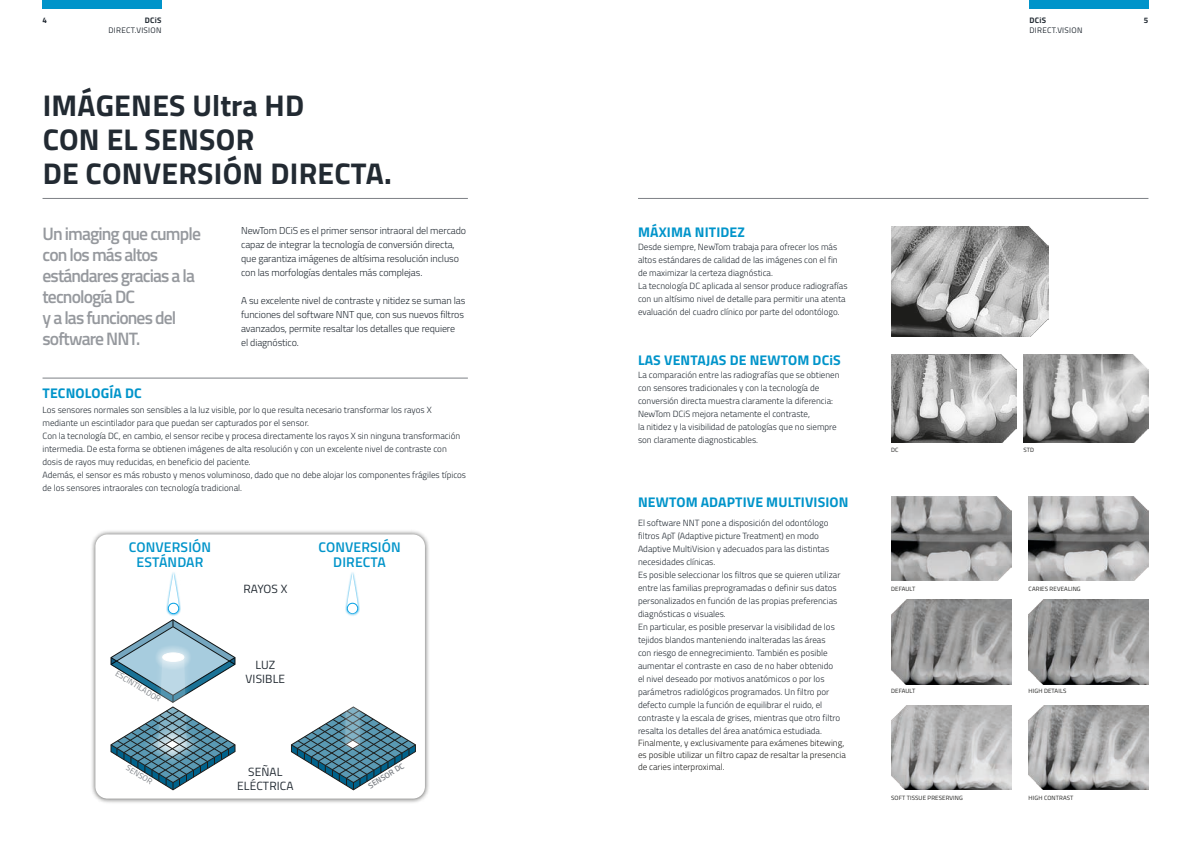
<style>
.page{position:relative;width:1191px;height:842px;background:#fff}
.page>*{position:absolute;margin:0;border:0;box-sizing:border-box;transform-origin:0 0}
.t1{font:700 30px/34px "Titillium";letter-spacing:.01em;color:#222a32}
.t2{font:600 18px/21px "Titillium";letter-spacing:-.05em;color:#96999e}
.t3{font:700 14px "Titillium";letter-spacing:.01em;color:#0094ca}
.t4{font:600 14px/15px "Titillium";letter-spacing:.01em;color:#0094ca;text-align:center}
.t5{font:11.9px/14px "Titillium";letter-spacing:.01em;color:#222a32;text-align:center}
.t6{font:300 10px/14px "Titillium";letter-spacing:-.01em;color:#222a32}
.t7{font:300 9px/13px "Titillium";color:#222a32}
.t8{font:300 9px/12px "Titillium";color:#1d1d1b}
.t9{font:8px "Titillium";letter-spacing:.04em;color:#222a32}
.t10{font:8px "Titillium";color:#7d8186}
.t11{font:700 8px "Titillium";letter-spacing:.035em;color:#222a32}
.t12{font:600 8px "Titillium";color:#7d8186}
.t13{font:6.1px "Titillium";letter-spacing:.02em;color:#1d1d1b}
</style>
<div class="page">
<hr style="left:43px;top:198px;width:425px;height:1px;background:#7d8186">
<hr style="left:638px;top:198px;width:510px;height:1px;background:#7d8186">
<div style="left:43px;top:0;width:119px;height:9px;background:#0094ca"></div>
<div style="left:1029px;top:0;width:119px;height:9px;background:#0094ca"></div>
<hr style="left:43px;top:378px;width:425px;height:1px;background:#7d8186">
<div style="left:90px;top:529px;width:340px;height:275px;background:#1d1d1b;opacity:.75"></div>
<div style="left:95px;top:534px;width:330px;height:265px;background:#fff;border-radius:12px"></div>
<div style="left:166px;top:571px;width:15px;height:45px;background:#009fe3;opacity:.75"></div>
<svg style="left:110px;top:573px;width:125px;height:217px"></svg>
<div style="left:345px;top:571px;width:15px;height:45px;background:#009fe3;opacity:.75"></div>
<svg style="left:291px;top:573px;width:125px;height:217px"></svg>
<img style="left:891px;top:355px;width:125px;height:87px">
<img style="left:1023px;top:355px;width:125px;height:87px">
<img style="left:891px;top:227px;width:157px;height:110px">
<img style="left:891px;top:496px;width:120px;height:85px">
<img style="left:891px;top:600px;width:120px;height:84px">
<img style="left:1028px;top:705px;width:120px;height:85px">
<img style="left:1028px;top:600px;width:120px;height:84px">
<img style="left:891px;top:705px;width:120px;height:85px">
<img style="left:1028px;top:496px;width:120px;height:85px">
<p class="t11" style="left:43px;top:14px;width:6px">4</p>
<p class="t11" style="left:1029px;top:14px;width:18px">DCiS</p>
<p class="t9" style="left:1029px;top:24px;width:55px">DIRECT.VISION</p>
<p class="t11" style="left:145px;top:14px;width:18px">DCiS</p>
<p class="t9" style="left:108px;top:24px;width:55px">DIRECT.VISION</p>
<h1 class="t1" style="left:43px;top:87px;width:351px">IMÁGENES Ultra HD<br>CON EL SENSOR<br>DE CONVERSIÓN DIRECTA.</h1>
<h2 class="t2" style="left:43px;top:223px;width:160px">Un imaging que cumple con los más altos estándares gracias a la tecnología DC<br>y a las funciones del software NNT.</h2>
<p class="t6" style="left:241px;top:223px;width:226px">NewTom DCiS es el primer sensor intraoral del mercado capaz de integrar la tecnología de conversión directa, que garantiza imágenes de altísima resolución incluso con las morfologías dentales más complejas.</p>
<p class="t6" style="left:241px;top:293px;width:226px">A su excelente nivel de contraste y nitidez se suman las funciones del software NNT que, con sus nuevos filtros avanzados, permite resaltar los detalles que requiere<br>el diagnóstico.</p>
<h3 class="t3" style="left:43px;top:382px;width:101px">TECNOLOGÍA DC</h3>
<p class="t7" style="left:43px;top:403px;width:425px">Los sensores normales son sensibles a la luz visible, por lo que resulta necesario transformar los rayos X mediante un escintilador para que puedan ser capturados por el sensor.<br>Con la tecnología DC, en cambio, el sensor recibe y procesa directamente los rayos X sin ninguna transformación intermedia. De esta forma se obtienen imágenes de alta resolución y con un excelente nivel de contraste con dosis de rayos muy reducidas, en beneficio del paciente.<br>Además, el sensor es más robusto y menos voluminoso, dado que no debe alojar los componentes frágiles típicos de los sensores intraorales con tecnología tradicional.</p>
<h3 class="t4" style="left:129px;top:539px;width:84px">CONVERSIÓN<br>ESTÁNDAR</h3>
<h3 class="t5" style="left:243px;top:582px;width:45px">RAYOS X</h3>
<p class="t10" style="left:119px;top:668px;width:53px;rotate:32deg">ESCINTILADOR</p>
<h3 class="t5" style="left:246px;top:657px;width:41px">LUZ<br>VISIBLE</h3>
<h3 class="t4" style="left:318px;top:539px;width:84px">CONVERSIÓN<br>DIRECTA</h3>
<p class="t10" style="left:130px;top:762px;width:31px;rotate:32deg">SENSOR</p>
<p class="t12" style="left:366px;top:781px;width:42px;rotate:-32deg">SENSOR DC</p>
<h3 class="t5" style="left:237px;top:764px;width:58px">SEÑAL<br>ELÉCTRICA</h3>
<h3 class="t3" style="left:638px;top:222px;width:108px">MÁXIMA NITIDEZ</h3>
<p class="t7" style="left:638px;top:240px;width:211px">Desde siempre, NewTom trabaja para ofrecer los más altos estándares de calidad de las imágenes con el fin de maximizar la certeza diagnóstica.<br>La tecnología DC aplicada al sensor produce radiografías con un altísimo nivel de detalle para permitir una atenta evaluación del cuadro clínico por parte del odontólogo.</p>
<h3 class="t3" style="left:638px;top:350px;width:204px">LAS VENTAJAS DE NEWTOM DCiS</h3>
<p class="t7" style="left:638px;top:368px;width:203px">La comparación entre las radiografías que se obtienen con sensores tradicionales y con la tecnología de conversión directa muestra claramente la diferencia:<br>NewTom DCiS mejora netamente el contraste,<br>la nitidez y la visibilidad de patologías que no siempre son claramente diagnosticables.</p>
<h3 class="t3" style="left:638px;top:491px;width:212px">NEWTOM ADAPTIVE MULTIVISION</h3>
<p class="t7" style="left:638px;top:515px;width:204px">El software NNT pone a disposición del odontólogo filtros ApT (Adaptive picture Treatment) en modo Adaptive MultiVision y adecuados para las distintas necesidades clínicas.<br>Es posible seleccionar los filtros que se quieren utilizar entre las familias preprogramadas o definir sus datos personalizados en función de las propias preferencias diagnósticas o visuales.<br>En particular, es posible preservar la visibilidad de los tejidos blandos manteniendo inalteradas las áreas con riesgo de ennegrecimiento. También es posible aumentar el contraste en caso de no haber obtenido el nivel deseado por motivos anatómicos o por los parámetros radiológicos programados. Un filtro por defecto cumple la función de equilibrar el ruido, el contraste y la escala de grises, mientras que otro filtro resalta los detalles del área anatómica estudiada.</p>
<p class="t8" style="left:638px;top:736px;width:209px">Finalmente, y exclusivamente para exámenes bitewing, es posible utilizar un filtro capaz de resaltar la presencia de caries interproximal.</p>
<p class="t13" style="left:891px;top:445px;width:9px">DC</p>
<p class="t13" style="left:1023px;top:445px;width:12px">STD</p>
<p class="t13" style="left:891px;top:584px;width:26px">DEFAULT</p>
<p class="t13" style="left:1028px;top:584px;width:54px">CARIES REVEALING</p>
<p class="t13" style="left:891px;top:687px;width:26px">DEFAULT</p>
<p class="t13" style="left:1028px;top:687px;width:39px">HIGH DETAILS</p>
<p class="t13" style="left:891px;top:793px;width:73px">SOFT TISSUE PRESERVING</p>
<p class="t13" style="left:1028px;top:793px;width:46px">HIGH CONTRAST</p>
<p class="t11" style="left:1144px;top:14px;width:6px">5</p>
</div>
